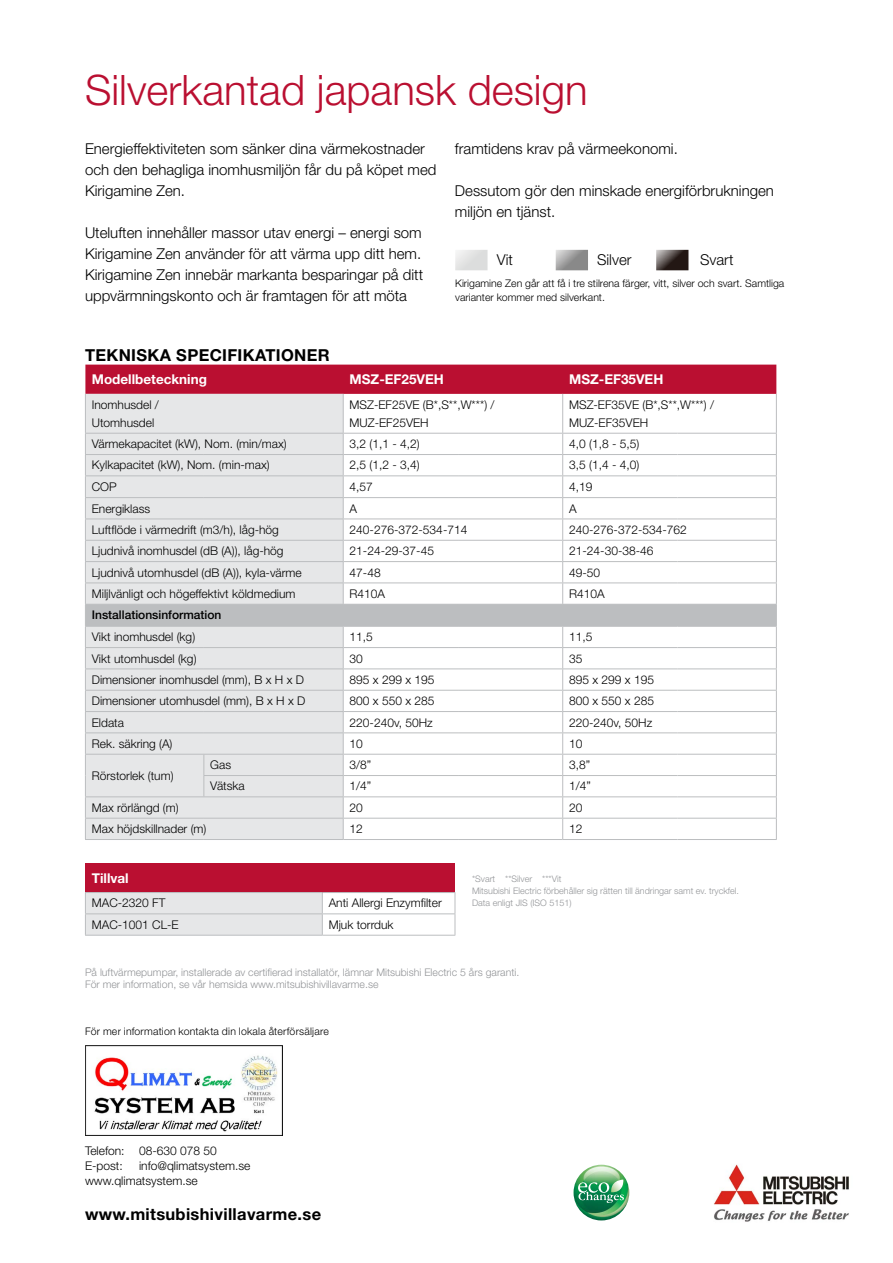
<style>
.page{position:relative;width:893px;height:1263px;background:#fff}
.page>*{position:absolute;margin:0;border:0;box-sizing:border-box;transform-origin:0 0}
.t1{font:300 42px "Helvetica Neue LT Std";color:#ba0f31}
.t2{font:700 16.5px "Helvetica Neue LT Std";letter-spacing:.02em;color:#000}
.t3{font:300 15px/21px "Helvetica Neue LT Std";color:#000}
.t4{font:700 13.5px "Helvetica Neue LT Std";color:#fff}
.t5{font:300 12px/18px "Helvetica Neue LT Std";color:#000}
.t6{font:500 12px "Helvetica Neue LT Std";color:#000}
.t7{font:300 10.5px/12px "Helvetica Neue LT Std";color:#939598}
.t8{font:300 10.5px/13.5px "Helvetica Neue LT Std";color:#000}
.t9{font:300 10.5px "Helvetica Neue LT Std";letter-spacing:.02em;color:#000}
.t10{font:300 9px/12px "Helvetica Neue LT Std";color:#939598}
</style>
<div class="page">
<svg style="left:656px;top:250px;width:32px;height:20px"></svg>
<svg style="left:556px;top:250px;width:32px;height:20px"></svg>
<svg style="left:455px;top:250px;width:33px;height:20px"></svg>
<img style="left:713px;top:1164px;width:136px;height:58px">
<div style="left:85px;top:365px;width:691px;height:29px;background:#ba0f31"></div>
<div style="left:86px;top:394px;width:257px;height:39px;background:#e6e7e8"></div>
<hr style="left:85px;top:394px;width:1px;height:39px;background:#bcbec0">
<hr style="left:343px;top:394px;width:1px;height:39px;background:#bcbec0">
<hr style="left:562px;top:394px;width:1px;height:39px;background:#bcbec0">
<hr style="left:776px;top:394px;width:1px;height:39px;background:#bcbec0">
<hr style="left:85px;top:433px;width:119px;height:1px;background:#bcbec0">
<hr style="left:204px;top:433px;width:139px;height:1px;background:#bcbec0">
<hr style="left:343px;top:433px;width:115px;height:1px;background:#bcbec0">
<hr style="left:458px;top:433px;width:105px;height:1px;background:#bcbec0">
<hr style="left:563px;top:433px;width:114px;height:1px;background:#bcbec0">
<hr style="left:677px;top:433px;width:100px;height:1px;background:#bcbec0">
<svg style="left:85px;top:434px;width:692px;height:405px"></svg>
<hr style="left:85px;top:839px;width:119px;height:1px;background:#bcbec0">
<hr style="left:204px;top:839px;width:139px;height:1px;background:#bcbec0">
<hr style="left:343px;top:839px;width:115px;height:1px;background:#bcbec0">
<hr style="left:458px;top:839px;width:105px;height:1px;background:#bcbec0">
<hr style="left:563px;top:839px;width:114px;height:1px;background:#bcbec0">
<hr style="left:677px;top:839px;width:100px;height:1px;background:#bcbec0">
<img style="left:573px;top:1165px;width:56px;height:55px;border-radius:28px">
<svg style="left:578px;top:1179px;width:46px;height:24px"></svg>
<div style="left:85px;top:863px;width:370px;height:29px;background:#ba0f31"></div>
<hr style="left:322px;top:892px;width:133px;height:1px;background:#bcbec0">
<hr style="left:322px;top:913px;width:133px;height:1px;background:#bcbec0">
<svg style="left:85px;top:892px;width:238px;height:43px;background:#e3e4e5"></svg>
<svg style="left:455px;top:893px;width:1px;height:42px"></svg>
<hr style="left:85px;top:935px;width:237px;height:1px;background:#bcbec0">
<hr style="left:322px;top:935px;width:133px;height:1px;background:#bcbec0">
<img style="left:85px;top:1046px;width:198px;height:89px">
<h1 class="t1" style="left:85px;top:64px;width:504px">Silverkantad japansk design</h1>
<p class="t3" style="left:85px;top:138px;width:353px">Energieffektiviteten som sänker dina värmekostnader och den behagliga inomhusmiljön får du på köpet med<br>Kirigamine Zen.</p>
<p class="t3" style="left:85px;top:222px;width:340px">Uteluften innehåller massor utav energi – energi som Kirigamine Zen använder för att värma upp ditt hem.<br>Kirigamine Zen innebär markanta besparingar på ditt uppvärmningskonto och är framtagen för att möta</p>
<h2 class="t2" style="left:85px;top:345px;width:246px">TEKNISKA SPECIFIKATIONER</h2>
<p class="t3" style="left:455px;top:138px;width:224px">framtidens krav på värmeekonomi.</p>
<p class="t3" style="left:455px;top:180px;width:320px">Dessutom gör den minskade energiförbrukningen miljön en tjänst.</p>
<p class="t3" style="left:497px;top:249px;width:18px">Vit</p>
<p class="t3" style="left:597px;top:249px;width:36px">Silver</p>
<p class="t3" style="left:700px;top:249px;width:35px">Svart</p>
<p class="t8" style="left:455px;top:276px;width:331px">Kirigamine Zen går att få i tre stilrena färger, vitt, silver och svart. Samtliga varianter kommer med silverkant.</p>
<p class="t4" style="left:92px;top:371px;width:117px">Modellbeteckning</p>
<p class="t4" style="left:350px;top:371px;width:96px">MSZ-EF25VEH</p>
<p class="t4" style="left:569px;top:371px;width:96px">MSZ-EF35VEH</p>
<p class="t5" style="left:92px;top:395px;width:69px">Inomhusdel /<br>Utomhusdel</p>
<p class="t5" style="left:350px;top:395px;width:146px">MSZ-EF25VE (B*,S**,W***) /<br>MUZ-EF25VEH</p>
<p class="t5" style="left:569px;top:395px;width:146px">MSZ-EF35VE (B*,S**,W***) /<br>MUZ-EF35VEH</p>
<p class="t5" style="left:92px;top:435px;width:197px">Värmekapacitet (kW), Nom. (min/max)</p>
<p class="t5" style="left:350px;top:435px;width:72px">3,2 (1,1 - 4,2)</p>
<p class="t5" style="left:569px;top:435px;width:72px">4,0 (1,8 - 5,5)</p>
<p class="t5" style="left:92px;top:456px;width:180px">Kylkapacitet (kW), Nom. (min-max)</p>
<p class="t5" style="left:350px;top:456px;width:72px">2,5 (1,2 - 3,4)</p>
<p class="t5" style="left:569px;top:456px;width:72px">3,5 (1,4 - 4,0)</p>
<p class="t5" style="left:92px;top:477px;width:26px">COP</p>
<p class="t5" style="left:350px;top:477px;width:25px">4,57</p>
<p class="t5" style="left:569px;top:477px;width:25px">4,19</p>
<p class="t5" style="left:92px;top:499px;width:60px">Energiklass</p>
<p class="t5" style="left:350px;top:499px;width:9px">A</p>
<p class="t5" style="left:569px;top:499px;width:9px">A</p>
<p class="t5" style="left:92px;top:520px;width:189px">Luftflöde i värmedrift (m3/h), låg-hög</p>
<p class="t5" style="left:350px;top:520px;width:119px">240-276-372-534-714</p>
<p class="t5" style="left:569px;top:520px;width:119px">240-276-372-534-762</p>
<p class="t5" style="left:92px;top:542px;width:193px">Ljudnivå inomhusdel (dB (A)), låg-hög</p>
<p class="t5" style="left:350px;top:542px;width:86px">21-24-29-37-45</p>
<p class="t5" style="left:569px;top:542px;width:86px">21-24-30-38-46</p>
<p class="t5" style="left:92px;top:563px;width:212px">Ljudnivå utomhusdel (dB (A)), kyla-värme</p>
<p class="t5" style="left:350px;top:563px;width:33px">47-48</p>
<p class="t5" style="left:569px;top:563px;width:33px">49-50</p>
<p class="t5" style="left:92px;top:584px;width:205px">Miljlvänligt och högeffektivt köldmedium</p>
<p class="t5" style="left:350px;top:584px;width:37px">R410A</p>
<p class="t5" style="left:569px;top:584px;width:37px">R410A</p>
<p class="t6" style="left:92px;top:608px;width:131px">Installationsinformation</p>
<p class="t5" style="left:92px;top:628px;width:105px">Vikt inomhusdel (kg)</p>
<p class="t5" style="left:350px;top:628px;width:25px">11,5</p>
<p class="t5" style="left:569px;top:628px;width:25px">11,5</p>
<p class="t5" style="left:92px;top:649px;width:106px">Vikt utomhusdel (kg)</p>
<p class="t5" style="left:350px;top:649px;width:15px">30</p>
<p class="t5" style="left:569px;top:649px;width:15px">35</p>
<p class="t5" style="left:92px;top:670px;width:214px">Dimensioner inomhusdel (mm), B x H x D</p>
<p class="t5" style="left:350px;top:670px;width:86px">895 x 299 x 195</p>
<p class="t5" style="left:569px;top:670px;width:86px">895 x 299 x 195</p>
<p class="t5" style="left:92px;top:692px;width:215px">Dimensioner utomhusdel (mm), B x H x D</p>
<p class="t5" style="left:350px;top:692px;width:86px">800 x 550 x 285</p>
<p class="t5" style="left:569px;top:692px;width:86px">800 x 550 x 285</p>
<p class="t5" style="left:92px;top:713px;width:34px">Eldata</p>
<p class="t5" style="left:350px;top:713px;width:85px">220-240v, 50Hz</p>
<p class="t5" style="left:569px;top:713px;width:85px">220-240v, 50Hz</p>
<p class="t5" style="left:92px;top:734px;width:82px">Rek. säkring (A)</p>
<p class="t5" style="left:350px;top:734px;width:15px">10</p>
<p class="t5" style="left:569px;top:734px;width:15px">10</p>
<p class="t5" style="left:92px;top:766px;width:83px">Rörstorlek (tum)</p>
<p class="t5" style="left:210px;top:756px;width:22px">Gas</p>
<p class="t5" style="left:350px;top:756px;width:23px">3/8”</p>
<p class="t5" style="left:569px;top:756px;width:23px">3,8”</p>
<p class="t5" style="left:210px;top:777px;width:36px">Vätska</p>
<p class="t5" style="left:350px;top:777px;width:23px">1/4”</p>
<p class="t5" style="left:569px;top:777px;width:23px">1/4”</p>
<p class="t5" style="left:92px;top:798px;width:88px">Max rörlängd (m)</p>
<p class="t5" style="left:350px;top:798px;width:15px">20</p>
<p class="t5" style="left:569px;top:798px;width:15px">20</p>
<p class="t5" style="left:92px;top:820px;width:116px">Max höjdskillnader (m)</p>
<p class="t5" style="left:350px;top:820px;width:15px">12</p>
<p class="t5" style="left:569px;top:820px;width:15px">12</p>
<p class="t10" style="left:472px;top:872px;width:269px">*Svart **Silver ***Vit<br>Mitsubishi Electric förbehåller sig rätten till ändringar samt ev. tryckfel.<br>Data enligt JIS (ISO 5151)</p>
<p class="t4" style="left:92px;top:869px;width:38px">Tillval</p>
<p class="t5" style="left:92px;top:894px;width:75px">MAC-2320 FT</p>
<p class="t5" style="left:329px;top:894px;width:115px">Anti Allergi Enzymfilter</p>
<p class="t5" style="left:92px;top:915px;width:88px">MAC-1001 CL-E</p>
<p class="t5" style="left:329px;top:915px;width:66px">Mjuk torrduk</p>
<p class="t7" style="left:85px;top:966px;width:436px">På luftvärmepumpar, installerade av certifierad installatör, lämnar Mitsubishi Electric 5 års garanti.<br>För mer information, se vår hemsida www.mitsubishivillavarme.se</p>
<p class="t9" style="left:85px;top:1025px;width:245px">För mer information kontakta din lokala återförsäljare</p>
<p class="t5" style="left:85px;top:1143px;width:133px;line-height:15px">Telefon: 08-630 078 50<br>E-post:</p>
<p class="t5" style="left:85px;top:1158px;width:167px;line-height:15px;text-indent:54px">info@qlimatsystem.se www.qlimatsystem.se</p>
<h2 class="t2" style="left:85px;top:1204px;width:238px">www.mitsubishivillavarme.se</h2>
</div>
